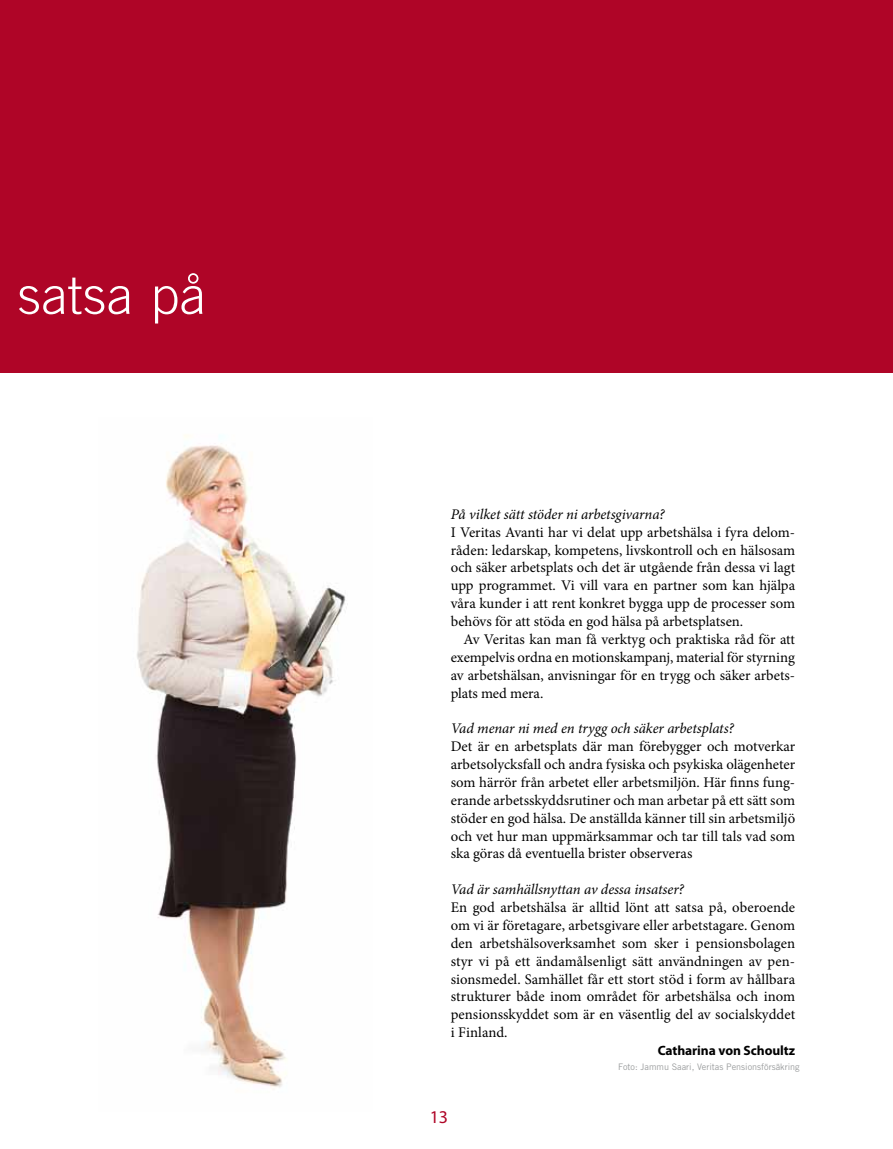
<style>
.page{position:relative;width:893px;height:1149px;background:#fff}
.page>*{position:absolute;margin:0;border:0;box-sizing:border-box;transform-origin:0 0}
.t1{font:300 52.5px "Trade Gothic";letter-spacing:.015em;color:#fff}
.t2{font:18px "Myriad Pro";color:#af0527}
.t3{font:14.7px/17.9px "Minion Pro";color:#000;text-align:justify}
.t4{font:italic 14.7px "Minion Pro";letter-spacing:-.005em;color:#000}
.t5{font:700 13.5px "Myriad Pro";letter-spacing:-.005em;color:#000}
.t6{font:9px "Trade Gothic";color:#9c9e9f}
</style>
<div class="page">
<div style="left:0;top:0;width:893px;height:372px;background:#af0527"></div>
<img style="left:137px;top:435px;width:211px;height:653px">
<h1 class="t1" style="left:18px;top:264px;width:190px">satsa på</h1>
<p class="t4" style="left:451px;top:504px;width:215px">På vilket sätt stöder ni arbetsgivarna?</p>
<p class="t3" style="left:451px;top:523px;width:346px">I Veritas Avanti har vi delat upp arbetshälsa i fyra delom&shy;råden: ledarskap, kompetens, livskontroll och en hälsosam och säker arbetsplats och det är utgående från dessa vi lagt upp programmet. Vi vill vara en partner som kan hjälpa våra kunder i att rent konkret bygga upp de processer som behövs för att stöda en god hälsa på arbetsplatsen.</p>
<p class="t3" style="left:451px;top:630px;width:346px;text-indent:13px">Av Veritas kan man få verktyg och praktiska råd för att exempelvis ordna en motionskampanj, material för styrning av arbetshälsan, anvisningar för en trygg och säker arbets&shy;plats med mera.</p>
<p class="t4" style="left:451px;top:718px;width:285px">Vad menar ni med en trygg och säker arbetsplats?</p>
<p class="t3" style="left:451px;top:737px;width:346px">Det är en arbetsplats där man förebygger och motverkar arbetsolycksfall och andra fysiska och psykiska olägenheter som härrör från arbetet eller arbetsmiljön. Här finns fung&shy;erande arbetsskyddsrutiner och man arbetar på ett sätt som stöder en god hälsa. De anställda känner till sin arbetsmiljö och vet hur man uppmärksammar och tar till tals vad som ska göras då eventuella brister observeras</p>
<p class="t4" style="left:451px;top:879px;width:235px">Vad är samhällsnyttan av dessa insatser?</p>
<p class="t3" style="left:451px;top:898px;width:346px">En god arbetshälsa är alltid lönt att satsa på, oberoende om vi är företagare, arbetsgivare eller arbetstagare. Genom den arbetshälsoverksamhet som sker i pensionsbolagen styr vi på ett ändamålsenligt sätt användningen av pen&shy;sionsmedel. Samhället får ett stort stöd i form av hållbara strukturer både inom området för arbetshälsa och inom pensionsskyddet som är en väsentlig del av socialskyddet i Finland.</p>
<p class="t5" style="left:658px;top:1041px;width:139px">Catharina von Schoultz</p>
<p class="t6" style="left:618px;top:1061px;width:183px">Foto: Jammu Saari, Veritas Pensionsförsäkring</p>
<p class="t2" style="left:430px;top:1105px;width:20px">13</p>
</div>
